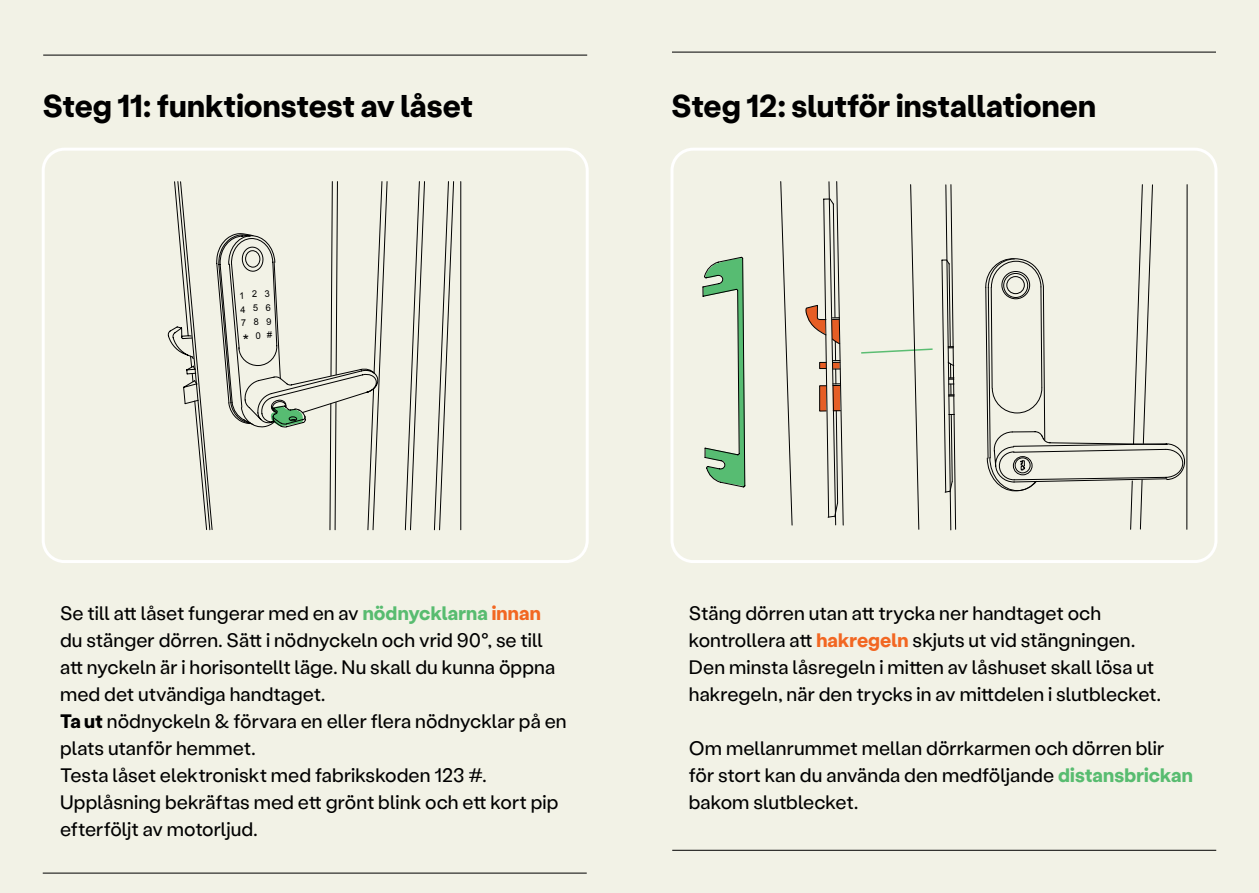
<style>
.page{position:relative;width:1259px;height:893px;background:#fff}
.page>*{position:absolute;margin:0;border:0;box-sizing:border-box;transform-origin:0 0}
.t1{font:700 31.5px "Stabil Grotesk";color:#000}
.t2{font:19.5px/27px "Stabil Grotesk";letter-spacing:.005em;color:#000}
.t3{font:9.3px/13.8px "Arial";color:#000;text-align:justify}
.s1{font-size:15.9px}
.s2{font-weight:700;color:#58bc70}
.s3{font-weight:700;color:#f26722}
.s4{font-weight:700}
</style>
<div class="page">
<div style="left:0;top:0;width:630px;height:893px;background:#f2f2e6"></div>
<hr style="left:43px;top:55px;width:544px;height:1px;background:#000">
<div style="left:42px;top:148px;width:547px;height:415px;border:3px solid #fff;border-radius:21px"></div>
<hr style="left:43px;top:873px;width:544px;height:1px;background:#000">
<div style="left:629px;top:0;width:629px;height:893px;background:#f2f2e6"></div>
<hr style="left:672px;top:52px;width:544px;height:1px;background:#000">
<div style="left:670px;top:148px;width:547px;height:415px;border:3px solid #fff;border-radius:21px"></div>
<hr style="left:672px;top:850px;width:544px;height:1px;background:#000">
<svg style="left:379px;top:181px;width:75px;height:349px"></svg>
<svg style="left:168px;top:181px;width:211px;height:349px"></svg>
<svg style="left:910px;top:184px;width:277px;height:346px"></svg>
<svg style="left:950px;top:184px;width:193px;height:346px"></svg>
<svg style="left:941px;top:185px;width:13px;height:345px"></svg>
<svg style="left:702px;top:257px;width:283px;height:231px"></svg>
<svg style="left:985px;top:184px;width:200px;height:345px"></svg>
<svg style="left:780px;top:181px;width:64px;height:345px"></svg>
<h1 class="t1" style="left:43px;top:84px;width:432px">Steg 11: funktionstest av låset</h1>
<p class="t3" style="left:239px;top:288px;width:33px;rotate:-2deg">123<br>456<br>789 <span class="s1">*</span>0#</p>
<p class="t2" style="left:60px;top:599px;width:508px">Se till att låset fungerar med en av <span class="s2">nödnycklarna</span> <span class="s3">innan </span>du stänger dörren. Sätt i nödnyckeln och vrid 90°, se till att nyckeln är i horisontellt läge. Nu skall du kunna öppna med det utvändiga handtaget.<br><span class="s4">Ta ut</span> nödnyckeln &amp; förvara en eller flera nödnycklar på en plats utanför hemmet.<br>Testa låset elektroniskt med fabrikskoden 123 #.<br>Upplåsning bekräftas med ett grönt blink och ett kort pip efterföljt av motorljud.</p>
<h1 class="t1" style="left:671px;top:84px;width:426px">Steg 12: slutför installationen</h1>
<p class="t2" style="left:689px;top:599px;width:474px">Stäng dörren utan att trycka ner handtaget och kontrollera att <span class="s3">hakregeln</span> skjuts ut vid stängningen.<br>Den minsta låsregeln i mitten av låshuset skall lösa ut hakregeln, när den trycks in av mittdelen i slutblecket.</p>
<p class="t2" style="left:689px;top:734px;width:505px">Om mellanrummet mellan dörrkarmen och dörren blir för stort kan du använda den medföljande <span class="s2">distansbrickan </span>bakom slutblecket.</p>
</div>
